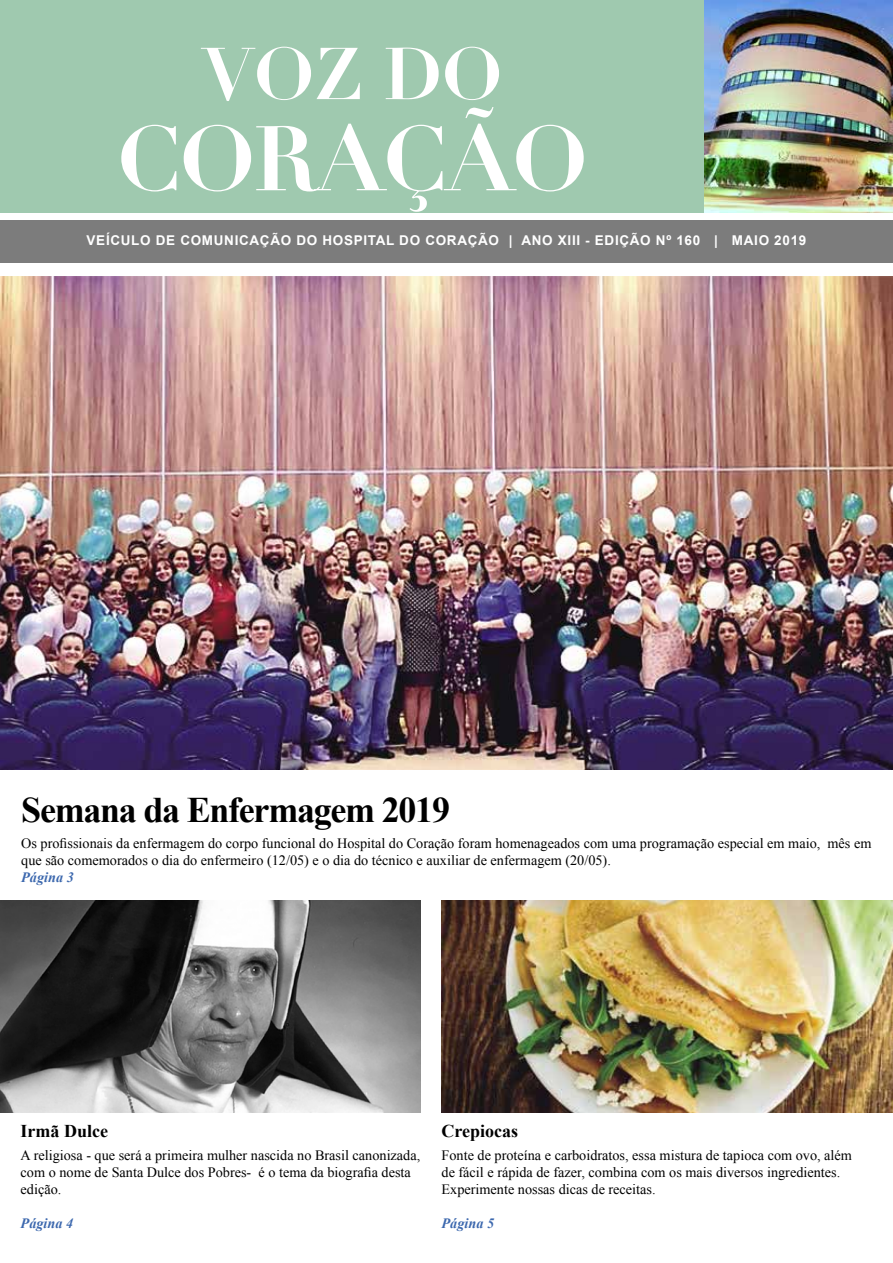
<style>
.page{position:relative;width:893px;height:1263px;background:#fff}
.page>*{position:absolute;margin:0;border:0;box-sizing:border-box;transform-origin:0 0}
.t1{font:700 90px "Didot";letter-spacing:-.02em;color:#fff}
.t2{font:700 72px "Didot";color:#fff}
.t3{font:700 36px "Times New Roman";letter-spacing:-.035em;color:#000}
.t4{font:700 18px "Times New Roman";color:#000}
.t5{font:14.25px/17.1px "Times New Roman";color:#000}
.t6{font:italic 700 14.25px "Times New Roman";color:#3c68ae}
.t7{font:700 13.5px "Arial";letter-spacing:.05em;color:#fff}
</style>
<div class="page">
<div style="left:0;top:220px;width:893px;height:43px;background:#7c7c7c"></div>
<div style="left:0;top:0;width:704px;height:212px;background:#9fc9af"></div>
<img style="left:704px;top:0;width:189px;height:212px">
<img style="left:0;top:276px;width:893px;height:494px">
<img style="left:0;top:900px;width:420px;height:212px">
<img style="left:442px;top:900px;width:451px;height:212px">
<h2 class="t2" style="left:202px;top:28px;width:301px">VOZ DO</h2>
<h1 class="t1" style="left:117px;top:102px;width:472px">CORAÇÃO</h1>
<p class="t7" style="left:87px;top:231px;width:721px">VEÍCULO DE COMUNICAÇÃO DO HOSPITAL DO CORAÇÃO | ANO XIII - EDIÇÃO Nº 160 | MAIO 2019</p>
<h3 class="t3" style="left:21px;top:785px;width:430px">Semana da Enfermagem 2019</h3>
<p class="t5" style="left:21px;top:834px;width:852px">Os profissionais da enfermagem do corpo funcional do Hospital do Coração foram homenageados com uma programação especial em maio, mês em que são comemorados o dia do enfermeiro (12/05) e o dia do técnico e auxiliar de enfermagem (20/05).</p>
<p class="t6" style="left:21px;top:867px;width:54px">Página 3</p>
<p class="t4" style="left:21px;top:1119px;width:89px">Irmã Dulce</p>
<p class="t4" style="left:442px;top:1119px;width:78px">Crepiocas</p>
<p class="t5" style="left:442px;top:1146px;width:412px">Fonte de proteína e carboidratos, essa mistura de tapioca com ovo, além de fácil e rápida de fazer, combina com os mais diversos ingredientes.<br>Experimente nossas dicas de receitas.</p>
<p class="t6" style="left:442px;top:1213px;width:54px">Página 5</p>
<p class="t5" style="left:21px;top:1146px;width:401px">A religiosa - que será a primeira mulher nascida no Brasil canonizada, com o nome de Santa Dulce dos Pobres- é o tema da biografia desta edição.</p>
<p class="t6" style="left:21px;top:1213px;width:54px">Página 4</p>
</div>
